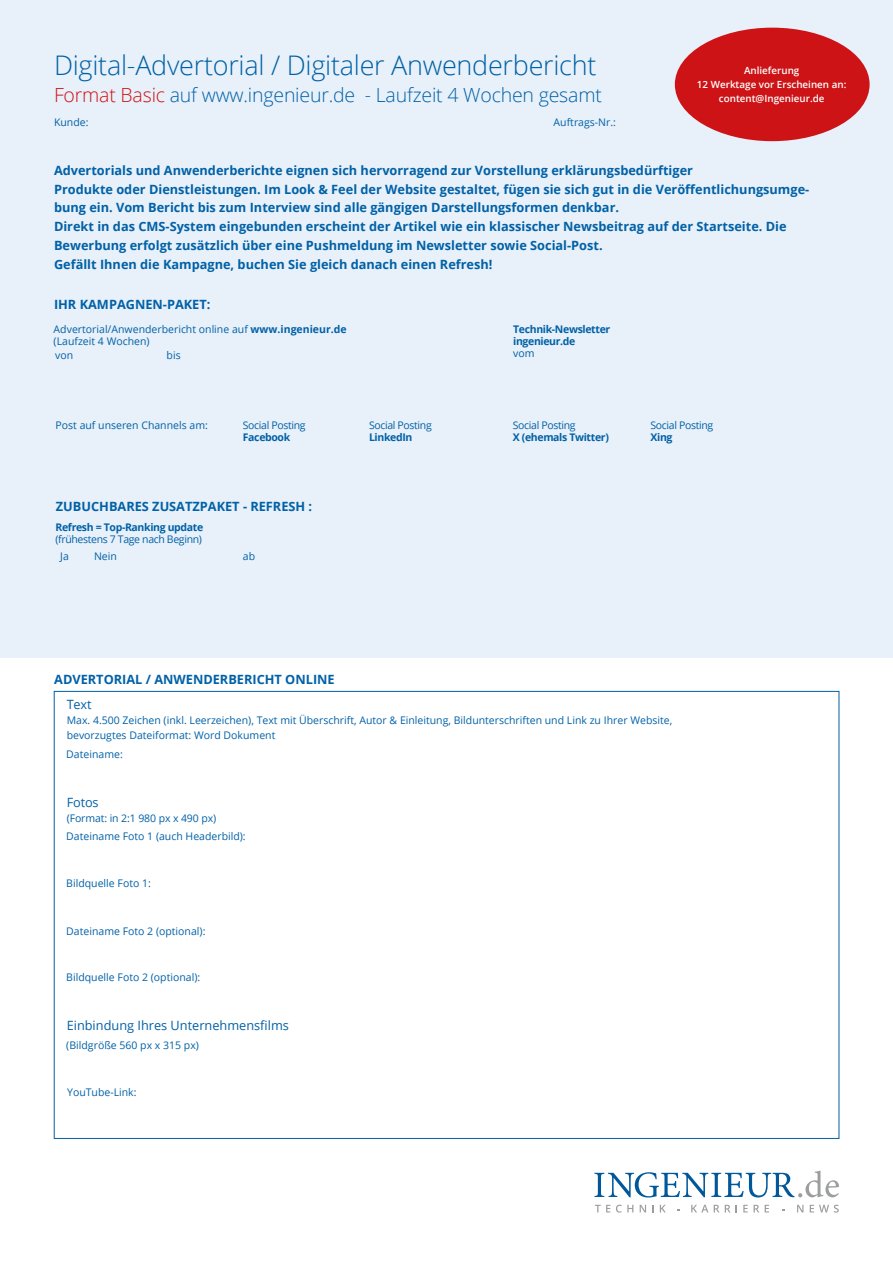
<style>
.page{position:relative;width:893px;height:1263px;background:#fff}
.page>*{position:absolute;margin:0;border:0;box-sizing:border-box;transform-origin:0 0}
.t1{font:300 27px "Open Sans";letter-spacing:-.01em;color:#0061a7}
.t2{font:300 19.5px "Open Sans";letter-spacing:-.01em;color:#0061a7}
.t3{font:700 12.75px/18.8px "Open Sans";color:#0061a7}
.t4{font:12.75px "Open Sans";color:#0061a7}
.t5{font:10.5px/15px "Open Sans";color:#0061a7}
.t6{font:700 10.5px/12px "Open Sans";letter-spacing:-.035em;color:#0061a7}
.t7{font:10.5px/17.7px "Open Sans";letter-spacing:-.035em;color:#0061a7}
.t8{font:600 9.9px/14.2px "Open Sans";color:#fff;text-align:center}
.s1{color:#cd1316}
.s2{font-weight:700}
</style>
<div class="page">
<div style="left:0;top:0;width:893px;height:657px;background:#e8f0f9"></div>
<svg style="left:594px;top:1170px;width:245px;height:27px"></svg>
<svg style="left:691px;top:1205px;width:17px;height:7px"></svg>
<svg style="left:714px;top:1205px;width:5px;height:7px"></svg>
<svg style="left:725px;top:1205px;width:5px;height:7px"></svg>
<svg style="left:743px;top:1205px;width:5px;height:7px"></svg>
<svg style="left:754px;top:1205px;width:5px;height:7px"></svg>
<svg style="left:765px;top:1205px;width:4px;height:7px"></svg>
<svg style="left:595px;top:1205px;width:15px;height:7px"></svg>
<svg style="left:616px;top:1205px;width:17px;height:7px"></svg>
<svg style="left:640px;top:1205px;width:6px;height:7px"></svg>
<svg style="left:652px;top:1205px;width:2px;height:7px"></svg>
<svg style="left:660px;top:1205px;width:6px;height:7px"></svg>
<svg style="left:797px;top:1205px;width:6px;height:7px"></svg>
<svg style="left:810px;top:1205px;width:29px;height:7px"></svg>
<div style="left:675px;top:28px;width:195px;height:113px;background:#cd1316;border-radius:50%"></div>
<h1 class="t1" style="left:54px;top:46px;width:544px">Digital-Advertorial / Digitaler Anwenderbericht</h1>
<h2 class="t2" style="left:54px;top:81px;width:549px"><span class="s1">Format Basic</span> auf www.ingenieur.de - Laufzeit 4 Wochen gesamt</h2>
<p class="t5" style="left:54px;top:114px;width:36px">Kunde:</p>
<p class="t5" style="left:554px;top:114px;width:64px">Auftrags-Nr.:</p>
<p class="t8" style="left:697px;top:63px;width:151px">Anlieferung<br>12 Werktage vor Erscheinen an: content@Ingenieur.de</p>
<p class="t3" style="left:54px;top:160px;width:757px">Advertorials und Anwenderberichte eignen sich hervorragend zur Vorstellung erklärungsbedürftiger<br>Produkte oder Dienstleistungen. Im Look &amp; Feel der Website gestaltet, fügen sie sich gut in die Veröffentlichungsumge&shy;bung ein. Vom Bericht bis zum Interview sind alle gängigen Darstellungsformen denkbar.<br>Direkt in das CMS-System eingebunden erscheint der Artikel wie ein klassischer Newsbeitrag auf der Startseite. Die Bewerbung erfolgt zusätzlich über eine Pushmeldung im Newsletter sowie Social-Post.<br>Gefällt Ihnen die Kampagne, buchen Sie gleich danach einen Refresh!</p>
<p class="t3" style="left:54px;top:294px;width:158px">IHR KAMPAGNEN-PAKET:</p>
<p class="t5" style="left:54px;top:323px;width:294px;line-height:12px">Advertorial/Anwenderbericht online auf <span class="s2">www.ingenieur.de </span>(Laufzeit 4 Wochen)</p>
<p class="t5" style="left:55px;top:347px;width:20px">von</p>
<p class="t5" style="left:167px;top:347px;width:16px">bis</p>
<p class="t5" style="left:56px;top:417px;width:154px">Post auf unseren Channels am:</p>
<p class="t7" style="left:243px;top:416px;width:64px">Social Posting</p>
<p class="t6" style="left:243px;top:431px;width:49px">Facebook</p>
<p class="t3" style="left:56px;top:496px;width:258px">ZUBUCHBARES ZUSATZPAKET - REFRESH :</p>
<p class="t6" style="left:56px;top:521px;width:149px">Refresh = Top-Ranking update</p>
<p class="t7" style="left:60px;top:530px;width:143px;text-indent:-5px">(frühestens 7 Tage nach Beginn)<br>Ja</p>
<p class="t5" style="left:243px;top:549px;width:14px">ab</p>
<p class="t5" style="left:94px;top:549px;width:24px">Nein</p>
<p class="t7" style="left:369px;top:416px;width:64px">Social Posting</p>
<p class="t6" style="left:369px;top:431px;width:45px">LinkedIn</p>
<p class="t3" style="left:54px;top:669px;width:282px">ADVERTORIAL / ANWENDERBERICHT ONLINE</p>
<p class="t6" style="left:513px;top:323px;width:99px">Technik-Newsletter ingenieur.de</p>
<p class="t5" style="left:513px;top:346px;width:23px">vom</p>
<p class="t7" style="left:513px;top:416px;width:64px">Social Posting</p>
<p class="t6" style="left:513px;top:431px;width:98px">X (ehemals Twitter)</p>
<p class="t7" style="left:650px;top:416px;width:64px">Social Posting</p>
<p class="t6" style="left:650px;top:431px;width:23px">Xing</p>
<p class="t4" style="left:67px;top:695px;width:27px">Text</p>
<p class="t5" style="left:67px;top:712px;width:607px">Max. 4.500 Zeichen (inkl. Leerzeichen), Text mit Überschrift, Autor &amp; Einleitung, Bildunterschriften und Link zu Ihrer Website, bevorzugtes Dateiformat: Word Dokument</p>
<p class="t5" style="left:66px;top:747px;width:58px">Dateiname:</p>
<p class="t4" style="left:67px;top:793px;width:34px">Fotos</p>
<p class="t5" style="left:67px;top:810px;width:151px">(Format: in 2:1 980 px x 490 px)</p>
<p class="t5" style="left:66px;top:829px;width:181px">Dateiname Foto 1 (auch Headerbild):</p>
<p class="t5" style="left:66px;top:875px;width:86px">Bildquelle Foto 1:</p>
<p class="t5" style="left:66px;top:923px;width:141px">Dateiname Foto 2 (optional):</p>
<p class="t5" style="left:66px;top:970px;width:135px">Bildquelle Foto 2 (optional):</p>
<p class="t4" style="left:67px;top:1017px;width:224px">Einbindung Ihres Unternehmensfilms</p>
<p class="t5" style="left:66px;top:1037px;width:134px">(Bildgröße 560 px x 315 px)</p>
<p class="t5" style="left:67px;top:1084px;width:71px">YouTube-Link:</p>
</div>
